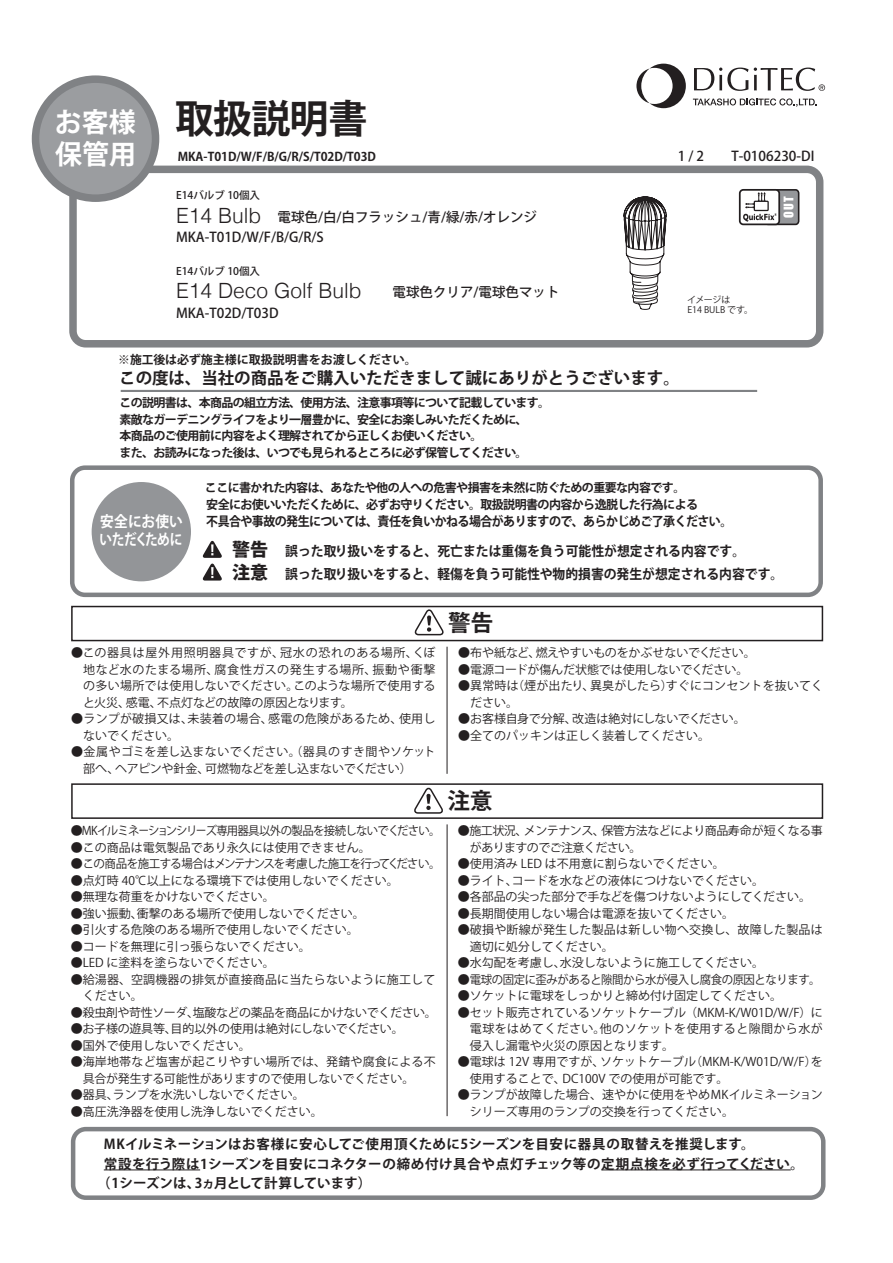
<style>
.page{position:relative;width:893px;height:1263px;background:#fff}
.page>*{position:absolute;margin:0;border:0;box-sizing:border-box;transform-origin:0 0}
.t1{font:700 39px "Koz Go Pro";letter-spacing:-.025em;color:#231f20}
.t2{font:700 27px "Koz Go Pro";color:#fff}
.t3{font:700 22.5px "Koz Go Pro";color:#231f20}
.t4{font:300 21px "Helvetica";color:#231f20}
.t5{font:800 18px/23.1px "Koz Go Pro";color:#231f20}
.t6{font:700 16.5px "Koz Go Pro";color:#231f20}
.t7{font:700 15.3px "Koz Go Pro";letter-spacing:-.04em;color:#fff;scale:.83 1}
.t8{font:700 15.3px "Koz Go Pro";letter-spacing:-.02em;color:#fff;scale:.9 1}
.t9{font:700 13.5px "Koz Go Pr 6 N";letter-spacing:.02em;color:#231f20}
.t10{font:500 13.5px "Koz Go Pro";color:#231f20}
.t11{font:700 13.5px/22.6px "Koz Go Pro";color:#231f20;scale:.95 1}
.t12{font:700 13.5px "Koz Go Pr 6 N";letter-spacing:-.02em;color:#231f20}
.t13{font:700 12.9px "Koz Go Pro";letter-spacing:-.05em;color:#231f20;scale:.93 1}
.t14{font:700 12.3px "Koz Go Pro";letter-spacing:-.05em;color:#231f20}
.t15{font:12.15px "Impact";color:#fff}
.t16{font:12px/16.5px "Koz Go Pro";color:#231f20}
.t17{font:700 12px/16.6px "Koz Go Pro";letter-spacing:-.055em;color:#231f20}
.t18{font:12px/16.5px "Koz Go Pro";letter-spacing:-.04em;color:#231f20}
.t19{font:700 12px "Koz Go Pro";color:#231f20}
.t20{font:12px "Koz Go Pro";letter-spacing:-.02em;color:#231f20}
.t21{font:12px/16.5px "Koz Go Pro";letter-spacing:.02em;color:#231f20}
.t22{font:12px "Koz Go Pro";letter-spacing:-.07em;color:#231f20}
.t23{font:12px "Koz Go Pro";letter-spacing:-.06em;color:#231f20}
.t24{font:12px "Koz Go Pro";letter-spacing:-.035em;color:#231f20}
.t25{font:12px "Koz Go Pro";letter-spacing:-.025em;color:#231f20}
.t26{font:500 10.5px "Koz Go Pr 6 N";color:#231f20}
.t27{font:9px/10.8px "Koz Go Pro";color:#231f20}
.s1{font-size:27px;color:#fff}
</style>
<div class="page">
<svg style="left:636px;top:64px;width:50px;height:44px"></svg>
<svg style="left:694px;top:68px;width:131px;height:23px"></svg>
<svg style="left:693px;top:98px;width:124px;height:9px"></svg>
<div style="left:765px;top:190px;width:34px;height:34px;background:#95979a;border-radius:3px"></div>
<div style="left:764px;top:189px;width:35px;height:36px;border:2px solid #231f20;border-radius:3px"></div>
<div style="left:740px;top:190px;width:39px;height:34px;background:#fff;border-radius:4px"></div>
<div style="left:739px;top:189px;width:41px;height:36px;border:2px solid #231f20;border-radius:4px"></div>
<svg style="left:743px;top:192px;width:33px;height:30px"></svg>
<div style="left:69px;top:166px;width:754px;height:181px;border:8px solid #808285;border-radius:13px"></div>
<div style="left:36px;top:79px;width:120px;height:119px;background:#9b9da0;border-radius:50%"></div>
<div style="left:32px;top:75px;width:127px;height:127px;border:8px solid #808285;border-radius:50%"></div>
<div style="left:71px;top:606px;width:752px;height:35px;border:2px solid #231f20"></div>
<hr style="left:447px;top:824px;width:1px;height:292px;background:#231f20">
<hr style="left:447px;top:647px;width:1px;height:127px;background:#231f20">
<svg style="left:415px;top:607px;width:31px;height:29px"></svg>
<div style="left:71px;top:783px;width:752px;height:36px;border:2px solid #231f20"></div>
<svg style="left:414px;top:787px;width:29px;height:27px"></svg>
<div style="left:92px;top:482px;width:99px;height:99px;background:#939598;border-radius:50%"></div>
<svg style="left:202px;top:540px;width:20px;height:41px"></svg>
<div style="left:70px;top:465px;width:753px;height:132px;border:5px solid #808285;border-radius:13px"></div>
<hr style="left:121px;top:390px;width:636px;height:2px;background:#808285">
<div style="left:71px;top:1127px;width:754px;height:73px;border:5px solid #808285;border-radius:13px"></div>
<hr style="left:104px;top:1169px;width:96px;height:1px;background:#231f20">
<hr style="left:601px;top:1169px;width:190px;height:1px;background:#231f20">
<svg style="left:624px;top:196px;width:43px;height:114px"></svg>
<h1 class="t1" style="left:55px;top:93px;width:314px"><span class="s1">お客様</span> 取扱説明書</h1>
<h2 class="t2" style="left:55px;top:137px;width:82px">保管用</h2>
<p class="t19" style="left:178px;top:149px;width:200px">MKA-T01D/W/F/B/G/R/S/T02D/T03D</p>
<p class="t10" style="left:678px;top:148px;width:138px">1 / 2　 T-0106230-DI</p>
<p class="t26" style="left:176px;top:190px;width:86px">E14バルブ 10個入</p>
<h3 class="t4" style="left:176px;top:198px;width:87px">E14 Bulb</h3>
<p class="t15" style="left:779px;top:218px;width:23px;rotate:-90deg">OUT</p>
<p class="t10" style="left:278px;top:208px;width:261px">電球色/白/白フラッシュ/青/緑/赤/オレンジ</p>
<p class="t10" style="left:176px;top:229px;width:149px">MKA-T01D/W/F/B/G/R/S</p>
<p class="t26" style="left:176px;top:265px;width:86px">E14バルブ 10個入</p>
<h3 class="t4" style="left:176px;top:273px;width:187px">E14 Deco Golf Bulb</h3>
<p class="t10" style="left:176px;top:304px;width:104px">MKA-T02D/T03D</p>
<p class="t10" style="left:393px;top:283px;width:168px">電球色クリア/電球色マット</p>
<p class="t19" style="left:118px;top:351px;width:300px">※施工後は必ず施主様に取扱説明書をお渡しください。</p>
<h3 class="t6" style="left:119px;top:367px;width:562px">この度は、当社の商品をご購入いただきまして誠にありがとうございます。</h3>
<p class="t17" style="left:120px;top:395px;width:432px">この説明書は、本商品の組立方法、使用方法、注意事項等について記載しています。素敵なガーデニングライフをより一層豊かに、安全にお楽しみいただくために、<br>本商品のご使用前に内容をよく理解されてから正しくお使いください。<br>また、お読みになった後は、いつでも見られるところに必ず保管してください。</p>
<p class="t27" style="left:687px;top:294px;width:68px">イメージは<br>E14 BULB です。</p>
<p class="t17" style="left:205px;top:480px;width:482px">ここに書かれた内容は、あなたや他の人への危害や損害を未然に防ぐための重要な内容です。</p>
<p class="t14" style="left:206px;top:496px;width:493px">安全にお使いいただくために、必ずお守りください。取扱説明書の内容から逸脱した行為による</p>
<p class="t8" style="left:100px;top:511px;width:94px">安全にお使い</p>
<p class="t13" style="left:206px;top:513px;width:567px">不具合や事故の発生については、責任を負いかねる場合がありますので、あらかじめご了承ください。</p>
<p class="t7" style="left:100px;top:529px;width:101px">いただくために</p>
<p class="t11" style="left:285px;top:540px;width:526px">誤った取り扱いをすると、死亡または重傷を負う可能性が想定される内容です。<br>誤った取り扱いをすると、軽傷を負う可能性や物的損害の発生が想定される内容です。</p>
<h3 class="t5" style="left:232px;top:539px;width:37px">警告注意</h3>
<p class="t16" style="left:83px;top:645px;width:354px;text-align:justify;text-indent:-12px">●この器具は屋外用照明器具ですが、冠水の恐れのある場所、くぼ地など水のたまる場所、腐食性ガスの発生する場所、振動や衝撃の多い場所では使用しないでください。このような場所で使用すると火災、感電、不点灯などの故障の原因となります。</p>
<p class="t21" style="left:83px;top:711px;width:354px;text-indent:-12px">●ランプが破損又は、未装着の場合、感電の危険があるため、使用しないでください。</p>
<p class="t16" style="left:83px;top:744px;width:354px;text-indent:-12px">●金属やゴミを差し込まないでください。（器具のすき間やソケット部へ、ヘアピンや針金、可燃物などを差し込まないでください）</p>
<p class="t22" style="left:71px;top:823px;width:371px">●MKイルミネーションシリーズ専用器具以外の製品を接続しないでください。</p>
<p class="t16" style="left:71px;top:839px;width:302px">●この商品は電気製品であり永久には使用できません。</p>
<p class="t23" style="left:71px;top:856px;width:371px">●この商品を施工する場合はメンテナンスを考慮した施工を行ってください。</p>
<p class="t16" style="left:71px;top:872px;width:330px">●点灯時 40℃以上になる環境下では使用しないでください。</p>
<p class="t16" style="left:71px;top:889px;width:206px">●無理な荷重をかけないでください。</p>
<p class="t16" style="left:71px;top:905px;width:296px">●強い振動、衝撃のある場所で使用しないでください。</p>
<p class="t16" style="left:71px;top:922px;width:290px">●引火する危険のある場所で使用しないでください。</p>
<p class="t16" style="left:71px;top:938px;width:242px">●コードを無理に引っ張らないでください。</p>
<p class="t16" style="left:71px;top:955px;width:205px">●LED に塗料を塗らないでください。</p>
<p class="t16" style="left:83px;top:971px;width:354px;text-indent:-12px">●給湯器、空調機器の排気が直接商品に当たらないように施工してください。</p>
<p class="t24" style="left:71px;top:1004px;width:368px">●殺虫剤や苛性ソーダ、塩酸などの薬品を商品にかけないでください。</p>
<p class="t20" style="left:71px;top:1021px;width:334px">●お子様の遊具等、目的以外の使用は絶対にしないでください。</p>
<p class="t16" style="left:71px;top:1037px;width:182px">●国外で使用しないでください。</p>
<p class="t16" style="left:83px;top:1054px;width:354px;text-indent:-12px">●海岸地帯など塩害が起こりやすい場所では、発錆や腐食による不具合が発生する可能性がありますので使用しないでください。</p>
<p class="t16" style="left:71px;top:1087px;width:236px">●器具、ランプを水洗いしないでください。</p>
<p class="t16" style="left:71px;top:1103px;width:254px">●高圧洗浄器を使用し洗浄しないでください。</p>
<h3 class="t3" style="left:448px;top:608px;width:46px">警告</h3>
<p class="t20" style="left:458px;top:645px;width:299px">●布や紙など、燃えやすいものをかぶせないでください。</p>
<p class="t25" style="left:458px;top:662px;width:292px">●電源コードが傷んだ状態では使用しないでください。</p>
<p class="t16" style="left:470px;top:678px;width:355px;text-indent:-12px">●異常時は（煙が出たり、異臭がしたら）すぐにコンセントを抜いてください。</p>
<p class="t16" style="left:458px;top:711px;width:289px">●お客様自身で分解、改造は絶対にしないでください。</p>
<p class="t16" style="left:458px;top:727px;width:253px">●全てのパッキンは正しく装着してください。</p>
<h3 class="t3" style="left:448px;top:787px;width:46px">注意</h3>
<p class="t18" style="left:470px;top:823px;width:354px;text-indent:-12px">●施工状況、メンテナンス、保管方法などにより商品寿命が短くなる事がありますのでご注意ください。</p>
<p class="t16" style="left:458px;top:856px;width:268px">●使用済み LED は不用意に割らないでください。</p>
<p class="t16" style="left:458px;top:872px;width:307px">●ライト、コードを水などの液体につけないでください。</p>
<p class="t16" style="left:458px;top:889px;width:355px">●各部品の尖った部分で手などを傷つけないようにしてください。</p>
<p class="t16" style="left:458px;top:905px;width:277px">●長期間使用しない場合は電源を抜いてください。</p>
<p class="t16" style="left:470px;top:922px;width:354px;text-indent:-12px">●破損や断線が発生した製品は新しい物へ交換し、故障した製品は適切に処分してください。</p>
<p class="t16" style="left:458px;top:955px;width:307px">●水勾配を考慮し、水没しないように施工してください。</p>
<p class="t18" style="left:458px;top:971px;width:364px">●電球の固定に歪みがあると隙間から水が侵入し腐食の原因となります。</p>
<p class="t16" style="left:458px;top:988px;width:326px">●ソケットに電球をしっかりと締め付け固定してください。</p>
<p class="t16" style="left:470px;top:1004px;width:354px;text-align:justify;text-indent:-12px">●セット販売されているソケットケーブル（MKM-K/W01D/W/F）に電球をはめてください。他のソケットを使用すると隙間から水が侵入し漏電や火災の原因となります。</p>
<p class="t16" style="left:470px;top:1054px;width:354px;text-indent:-12px">●電球は 12V 専用ですが、ソケットケーブル（MKM-K/W01D/W/F）を使用することで、DC100V での使用が可能です。</p>
<p class="t16" style="left:470px;top:1087px;width:354px;text-indent:-12px">●ランプが故障した場合、速やかに使用をやめMKイルミネーションシリーズ専用のランプの交換を行ってください。</p>
<p class="t9" style="left:104px;top:1136px;width:652px">MKイルミネーションはお客様に安心してご使用頂くために5シーズンを目安に器具の取替えを推奨します。</p>
<p class="t9" style="left:104px;top:1156px;width:702px">常設を行う際は1シーズンを目安にコネクターの締め付け具合や点灯チェック等の定期点検を必ず行ってください。</p>
<p class="t12" style="left:97px;top:1175px;width:275px">（1シーズンは、3ヵ月として計算しています）</p>
</div>
